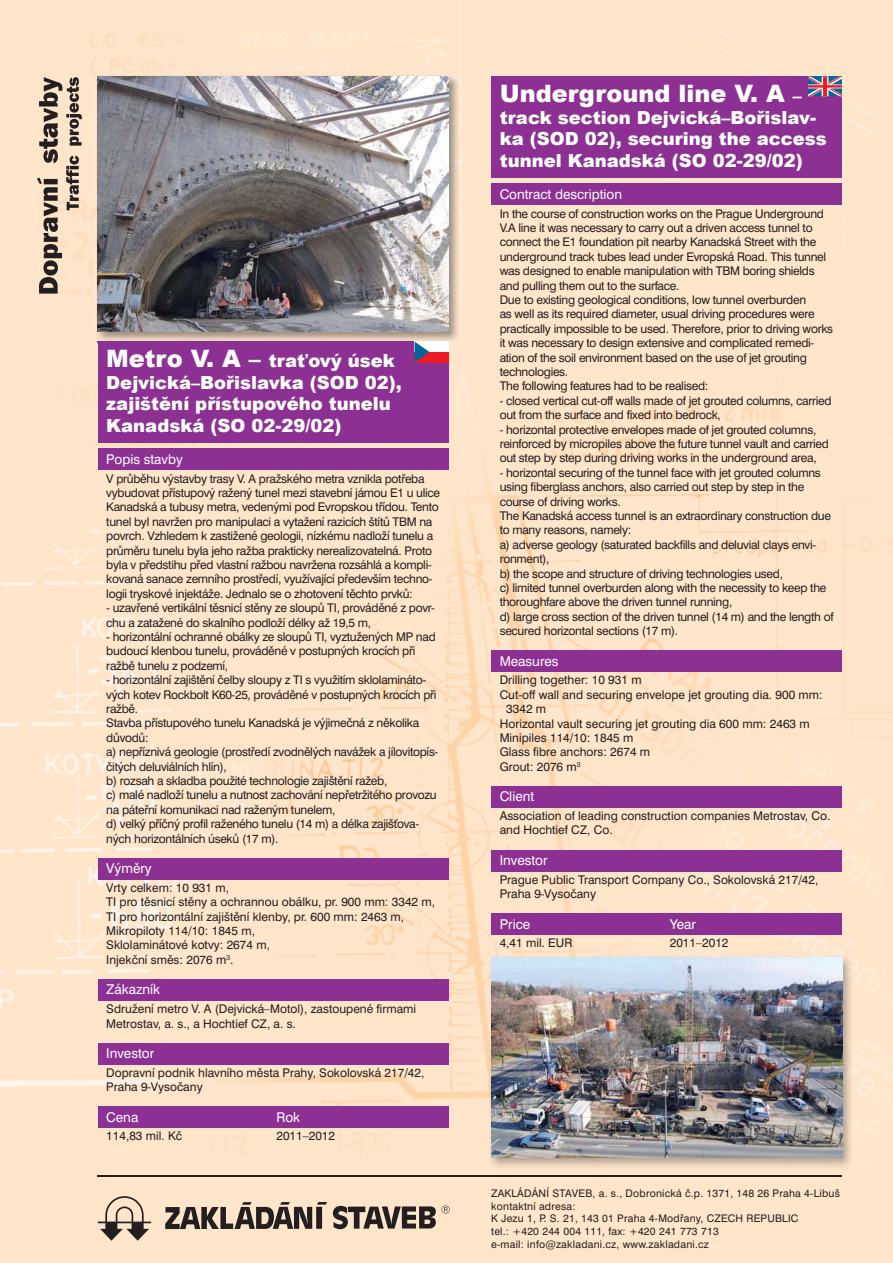
<style>
.page{position:relative;width:893px;height:1263px;background:#ffe5ca}
.page>*{position:absolute;margin:0;border:0;box-sizing:border-box;transform-origin:0 0}
.t1{font:900 24px "Arial";color:#fff}
.t2{font:900 18px/21.6px "Arial";color:#fff}
.t3{font:13.5px "Swiss 721 AT";color:#fff}
.t4{font:12px/14.4px "Swiss 721 AT";letter-spacing:-.025em;color:#231f20}
.t5{font:12px/14.4px "Swiss 721 AT";color:#231f20}
.t6{font:10.5px/12.6px "Swiss 721 AT";letter-spacing:.02em;color:#231f20}
.s1{font-size:24px}
.s2{font-size:18px}
</style>
<div class="page">
<svg style="left:37px;top:77px;width:45px;height:217px;background:#beaa97"></svg>
<svg style="left:165px;top:1202px;width:162px;height:27px;background:#938477"></svg>
<div style="left:316px;top:1207px;width:6px;height:22px;background:#231f20"></div>
<svg style="left:442px;top:1206px;width:8px;height:8px"></svg>
<svg style="left:333px;top:1206px;width:103px;height:23px;background:#796c62"></svg>
<svg style="left:98px;top:1196px;width:53px;height:45px;background:#c0ac99"></svg>
<hr style="left:98px;top:1175px;width:744px;height:2px;background:#231f20">
<div style="left:491px;top:77px;width:351px;height:101px;background:#8c3193"></div>
<svg style="left:808px;top:77px;width:34px;height:19px"></svg>
<div style="left:98px;top:342px;width:351px;height:101px;background:#8c3193"></div>
<div style="left:98px;top:449px;width:351px;height:21px;background:#8c3193"></div>
<div style="left:98px;top:858px;width:351px;height:21px;background:#8c3193"></div>
<div style="left:98px;top:979px;width:351px;height:22px;background:#8c3193"></div>
<div style="left:98px;top:1043px;width:351px;height:21px;background:#8c3193"></div>
<div style="left:98px;top:1107px;width:351px;height:21px;background:#8c3193"></div>
<div style="left:491px;top:184px;width:351px;height:21px;background:#8c3193"></div>
<div style="left:491px;top:651px;width:351px;height:21px;background:#8c3193"></div>
<div style="left:491px;top:786px;width:351px;height:22px;background:#8c3193"></div>
<div style="left:491px;top:850px;width:351px;height:21px;background:#8c3193"></div>
<div style="left:491px;top:914px;width:351px;height:21px;background:#8c3193"></div>
<img style="left:95px;top:74px;width:365px;height:269px">
<img style="left:98px;top:342px;width:316px;height:1px">
<img style="left:98px;top:77px;width:351px;height:255px">
<img style="left:489px;top:955px;width:364px;height:213px">
<img style="left:491px;top:958px;width:351px;height:199px">
<div style="left:414px;top:342px;width:35px;height:20px;background:#fff"></div>
<div style="left:414px;top:352px;width:35px;height:10px;background:#ed1c24"></div>
<svg style="left:415px;top:342px;width:14px;height:20px"></svg>
<h2 class="t2" style="left:106px;top:349px;width:297px"><span class="s1">Metro V. A –</span> traťový úsek<br>Dejvická–Bořislavka (SOD 02), zajištění přístupového tunelu<br>Kanadská (SO 02-29/02)</h2>
<p class="t3" style="left:106px;top:453px;width:78px">Popis stavby</p>
<p class="t4" style="left:106px;top:472px;width:335px">V průběhu výstavby trasy V. A pražského metra vznikla potřeba vybudovat přístupový ražený tunel mezi stavební jámou E1 u ulice Kanadská a tubusy metra, vedenými pod Evropskou třídou. Tento tunel byl navržen pro manipulaci a vytažení razicích štítů TBM na povrch. Vzhledem k zastižené geologii, nízkému nadloží tunelu a průměru tunelu byla jeho ražba prakticky nerealizovatelná. Proto byla v předstihu před vlastní ražbou navržena rozsáhlá a kompli&shy;kovaná sanace zemního prostředí, využívající především techno&shy;logii tryskové injektáže. Jednalo se o zhotovení těchto prvků:</p>
<p class="t4" style="left:106px;top:601px;width:330px">- uzavřené vertikální těsnicí stěny ze sloupů TI, prováděné z povr&shy;chu a zatažené do skalního podloží délky až 19,5 m,</p>
<p class="t4" style="left:106px;top:630px;width:331px">- horizontální ochranné obálky ze sloupů TI, vyztužených MP nad budoucí klenbou tunelu, prováděné v postupných krocích při ražbě tunelu z podzemí,</p>
<p class="t4" style="left:106px;top:673px;width:334px">- horizontální zajištění čelby sloupy z TI s využitím sklolamináto&shy;vých kotev Rockbolt K60-25, prováděné v postupných krocích při ražbě.<br>Stavba přístupového tunelu Kanadská je výjimečná z několika důvodů:<br>a) nepříznivá geologie (prostředí zvodnělých navážek a jílovitopís&shy;čitých deluviálních hlín),<br>b) rozsah a skladba použité technologie zajištění ražeb,<br>c) malé nadloží tunelu a nutnost zachování nepřetržitého provozu na páteřní komunikaci nad raženým tunelem,<br>d) velký příčný profil raženého tunelu (14 m) a délka zajišťova&shy;ných horizontálních úseků (17 m).</p>
<p class="t3" style="left:106px;top:862px;width:47px">Výměry</p>
<p class="t5" style="left:106px;top:881px;width:330px">Vrty celkem: 10 931 m,<br>TI pro těsnicí stěny a ochrannou obálku, pr. 900 mm: 3342 m, TI pro horizontální zajištění klenby, pr. 600 mm: 2463 m, Mikropiloty 114/10: 1845 m,<br>Sklolaminátové kotvy: 2674 m,<br>Injekční směs: 2076 m<sup>3</sup>.</p>
<p class="t3" style="left:106px;top:983px;width:55px">Zákazník</p>
<p class="t5" style="left:106px;top:1002px;width:311px">Sdružení metro V. A (Dejvická–Motol), zastoupené firmami<br>Metrostav, a. s., a Hochtief CZ, a. s.</p>
<p class="t3" style="left:106px;top:1047px;width:49px">Investor</p>
<p class="t5" style="left:106px;top:1066px;width:320px">Dopravní podnik hlavního města Prahy, Sokolovská 217/42,<br>Praha 9-Vysočany</p>
<p class="t3" style="left:106px;top:1110px;width:34px">Cena</p>
<p class="t3" style="left:276px;top:1110px;width:25px">Rok</p>
<p class="t5" style="left:106px;top:1130px;width:77px">114,83 mil. Kč</p>
<p class="t5" style="left:276px;top:1130px;width:60px">2011–2012</p>
<h1 class="t1" style="left:500px;top:76px;width:304px">Underground line V. A <span class="s2">–</span></h1>
<h2 class="t2" style="left:500px;top:106px;width:329px">track section Dejvická–Bořislav&shy;ka (SOD 02), securing the access tunnel Kanadská (SO 02-29/02)</h2>
<p class="t3" style="left:500px;top:187px;width:124px">Contract description</p>
<p class="t4" style="left:500px;top:207px;width:335px">In the course of construction works on the Prague Underground V.A line it was necessary to carry out a driven access tunnel to connect the E1 foundation pit nearby Kanadská Street with the underground track tubes lead under Evropská Road. This tunnel was designed to enable manipulation with TBM boring shields and pulling them out to the surface.<br>Due to existing geological conditions, low tunnel overburden<br>as well as its required diameter, usual driving procedures were practically impossible to be used. Therefore, prior to driving works it was necessary to design extensive and complicated remedi&shy;ation of the soil environment based on the use of jet grouting technologies.<br>The following features had to be realised:</p>
<p class="t4" style="left:500px;top:394px;width:333px">- closed vertical cut-off walls made of jet grouted columns, carried out from the surface and fixed into bedrock,</p>
<p class="t4" style="left:500px;top:423px;width:331px">- horizontal protective envelopes made of jet grouted columns, reinforced by micropiles above the future tunnel vault and carried out step by step during driving works in the underground area,</p>
<p class="t4" style="left:500px;top:466px;width:335px">- horizontal securing of the tunnel face with jet grouted columns using fiberglass anchors, also carried out step by step in the course of driving works.<br>The Kanadská access tunnel is an extraordinary construction due to many reasons, namely:<br>a) adverse geology (saturated backfills and deluvial clays envi&shy;ronment),<br>b) the scope and structure of driving technologies used,<br>c) limited tunnel overburden along with the necessity to keep the thoroughfare above the driven tunnel running,<br>d) large cross section of the driven tunnel (14 m) and the length of secured horizontal sections (17 m).</p>
<p class="t3" style="left:500px;top:654px;width:60px">Measures</p>
<p class="t5" style="left:500px;top:674px;width:143px">Drilling together: 10 931 m</p>
<p class="t5" style="left:500px;top:688px;width:324px">Cut-off wall and securing envelope jet grouting dia. 900 mm:</p>
<p class="t4" style="left:506px;top:702px;width:41px">3342 m</p>
<p class="t5" style="left:500px;top:717px;width:312px">Horizontal vault securing jet grouting dia 600 mm: 2463 m</p>
<p class="t5" style="left:500px;top:731px;width:135px">Minipiles 114/10: 1845 m</p>
<p class="t5" style="left:500px;top:746px;width:152px">Glass fibre anchors: 2674 m</p>
<p class="t5" style="left:500px;top:760px;width:82px">Grout: 2076 m<sup>3</sup></p>
<p class="t3" style="left:500px;top:790px;width:36px">Client</p>
<p class="t5" style="left:500px;top:809px;width:332px">Association of leading construction companies Metrostav, Co. and Hochtief CZ, Co.</p>
<p class="t3" style="left:500px;top:854px;width:49px">Investor</p>
<p class="t5" style="left:500px;top:873px;width:320px">Prague Public Transport Company Co., Sokolovská 217/42,<br>Praha 9-Vysočany</p>
<p class="t3" style="left:500px;top:917px;width:32px">Price</p>
<p class="t3" style="left:670px;top:917px;width:28px">Year</p>
<p class="t4" style="left:500px;top:937px;width:74px">4,41 mil. EUR</p>
<p class="t5" style="left:670px;top:937px;width:60px">2011–2012</p>
<p class="t6" style="left:491px;top:1188px;width:350px">ZAKLÁDÁNÍ STAVEB, a. s., Dobronická č.p. 1371, 148 26 Praha 4-Libuš kontaktní adresa:<br>K Jezu 1, P. S. 21, 143 01 Praha 4-Modřany, CZECH REPUBLIC<br>tel.: +420 244 004 111, fax: +420 241 773 713<br>e-mail: info@zakladani.cz, www.zakladani.cz</p>
</div>
